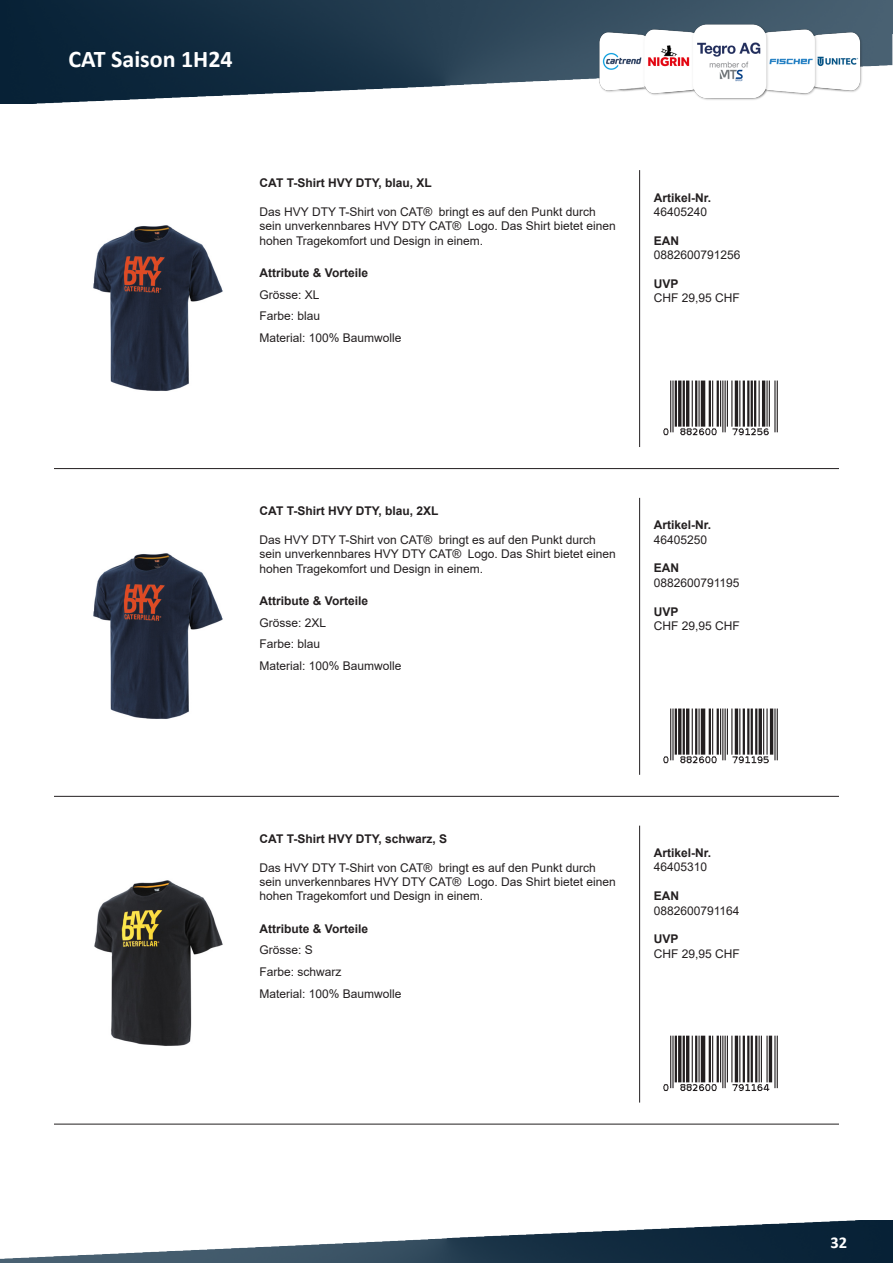
<style>
.page{position:relative;width:893px;height:1263px;background:#fff}
.page>*{position:absolute;margin:0;border:0;box-sizing:border-box;transform-origin:0 0}
.t1{font:700 24px "Calibri";color:#fff}
.t2{font:700 16.5px "Calibri";color:#fff}
.t3{font:12px/14.4px "Arial";color:#231f20}
.t4{font:700 12px "Arial";color:#231f20}
</style>
<div class="page">
<img style="left:0;top:0;width:893px;height:104px">
<img style="left:604px;top:0;width:259px;height:104px">
<img style="left:0;top:1220px;width:893px;height:43px">
<img style="left:597px;top:22px;width:266px;height:79px">
<img style="left:93px;top:225px;width:130px;height:166px">
<hr style="left:639px;top:170px;width:1px;height:277px;background:#231f20">
<hr style="left:54px;top:468px;width:785px;height:1px;background:#231f20">
<img style="left:663px;top:380px;width:115px;height:56px">
<img style="left:93px;top:553px;width:130px;height:166px">
<hr style="left:639px;top:498px;width:1px;height:277px;background:#231f20">
<hr style="left:54px;top:796px;width:785px;height:1px;background:#231f20">
<img style="left:663px;top:708px;width:115px;height:56px">
<img style="left:94px;top:880px;width:129px;height:166px">
<hr style="left:639px;top:826px;width:1px;height:276px;background:#231f20">
<hr style="left:54px;top:1124px;width:785px;height:1px;background:#231f20">
<img style="left:663px;top:1035px;width:115px;height:56px">
<h1 class="t1" style="left:68px;top:42px;width:166px">CAT Saison 1H24</h1>
<p class="t4" style="left:260px;top:175px;width:174px">CAT T-Shirt HVY DTY, blau, XL</p>
<p class="t3" style="left:260px;top:205px;width:358px">Das HVY DTY T-Shirt von CAT® bringt es auf den Punkt durch sein unverkennbares HVY DTY CAT® Logo. Das Shirt bietet einen hohen Tragekomfort und Design in einem.</p>
<p class="t4" style="left:260px;top:265px;width:110px">Attribute &amp; Vorteile</p>
<p class="t3" style="left:260px;top:287px;width:62px">Grösse: XL</p>
<p class="t3" style="left:260px;top:305px;width:144px;line-height:21.6px">Farbe: blau<br>Material: 100% Baumwolle</p>
<p class="t4" style="left:654px;top:189px;width:59px">Artikel-Nr.</p>
<p class="t3" style="left:654px;top:204px;width:55px">46405240</p>
<p class="t4" style="left:654px;top:232px;width:27px">EAN</p>
<p class="t3" style="left:654px;top:248px;width:88px">0882600791256</p>
<p class="t4" style="left:654px;top:275px;width:26px">UVP</p>
<p class="t3" style="left:654px;top:291px;width:88px">CHF 29,95 CHF</p>
<p class="t4" style="left:260px;top:502px;width:180px">CAT T-Shirt HVY DTY, blau, 2XL</p>
<p class="t3" style="left:260px;top:532px;width:358px">Das HVY DTY T-Shirt von CAT® bringt es auf den Punkt durch sein unverkennbares HVY DTY CAT® Logo. Das Shirt bietet einen hohen Tragekomfort und Design in einem.</p>
<p class="t4" style="left:260px;top:592px;width:110px">Attribute &amp; Vorteile</p>
<p class="t3" style="left:260px;top:615px;width:68px">Grösse: 2XL</p>
<p class="t3" style="left:260px;top:633px;width:144px;line-height:21.6px">Farbe: blau<br>Material: 100% Baumwolle</p>
<p class="t4" style="left:654px;top:517px;width:59px">Artikel-Nr.</p>
<p class="t3" style="left:654px;top:532px;width:55px">46405250</p>
<p class="t4" style="left:654px;top:560px;width:27px">EAN</p>
<p class="t3" style="left:654px;top:575px;width:87px">0882600791195</p>
<p class="t4" style="left:654px;top:603px;width:26px">UVP</p>
<p class="t3" style="left:654px;top:619px;width:88px">CHF 29,95 CHF</p>
<p class="t4" style="left:260px;top:830px;width:189px">CAT T-Shirt HVY DTY, schwarz, S</p>
<p class="t3" style="left:260px;top:860px;width:358px">Das HVY DTY T-Shirt von CAT® bringt es auf den Punkt durch sein unverkennbares HVY DTY CAT® Logo. Das Shirt bietet einen hohen Tragekomfort und Design in einem.</p>
<p class="t4" style="left:260px;top:920px;width:110px">Attribute &amp; Vorteile</p>
<p class="t3" style="left:260px;top:943px;width:55px">Grösse: S</p>
<p class="t3" style="left:260px;top:961px;width:144px;line-height:21.6px">Farbe: schwarz<br>Material: 100% Baumwolle</p>
<p class="t4" style="left:654px;top:844px;width:59px">Artikel-Nr.</p>
<p class="t3" style="left:654px;top:860px;width:55px">46405310</p>
<p class="t4" style="left:654px;top:887px;width:27px">EAN</p>
<p class="t3" style="left:654px;top:903px;width:87px">0882600791164</p>
<p class="t4" style="left:654px;top:931px;width:26px">UVP</p>
<p class="t3" style="left:654px;top:946px;width:88px">CHF 29,95 CHF</p>
<h2 class="t2" style="left:831px;top:1230px;width:18px">32</h2>
</div>
